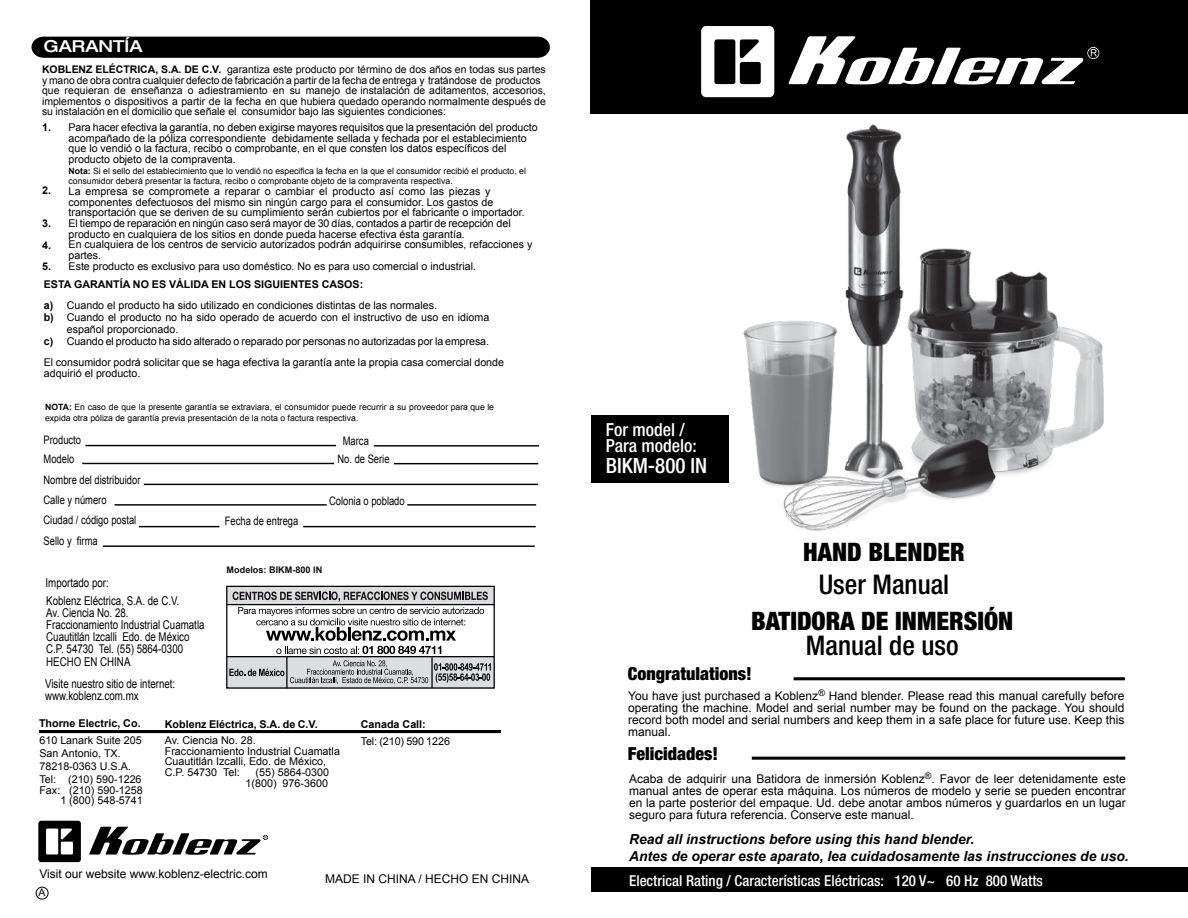
<style>
.page{position:relative;width:1188px;height:918px;background:#fff}
.page>*{position:absolute;margin:0;border:0;box-sizing:border-box;transform-origin:0 0}
.t1{font:500 condensed 27.15px "Helvetica Neue";color:#000}
.t2{font:900 condensed 25.5px "Helvetica Neue";color:#000}
.t3{font:500 condensed 21px "Helvetica Neue";color:#fff}
.t4{font:900 condensed 18px "Helvetica Neue";color:#000}
.t5{font:500 condensed 18px/16.5px "Helvetica Neue";color:#fff}
.t6{font:500 expanded 16.5px "Helvetica Neue";color:#fff}
.t7{font:500 condensed 15px "Helvetica Neue";color:#fff}
.t8{font:italic 700 13.8px/16.5px "Arial";color:#000}
.t9{font:12.15px/12.1px "Arial";color:#000;scale:.8 1}
.t10{font:12px/12px "Arial";color:#000;text-align:justify}
.t11{font:11.7px/19.5px "Arial";color:#000;scale:.8 1}
.t12{font:10.8px/10.8px "Arial";color:#000}
.t13{font:700 10.8px "Arial";color:#000}
.t14{font:10.65px/10.6px "Arial";color:#000}
.t15{font:700 10.65px/21.5px "Arial";color:#000;text-align:justify}
.t16{font:10.5px/10.5px "Arial";color:#000}
.t17{font:700 9.15px "Arial";color:#120c13}
.t18{font:8.7px/10.6px "Arial";color:#000}
.s1{font-weight:700}
</style>
<div class="page">
<div style="left:592px;top:868px;width:596px;height:24px;background:#000"></div>
<div style="left:592px;top:415px;width:137px;height:67px;background:#000"></div>
<div style="left:591px;top:0;width:597px;height:113px;background:#000"></div>
<svg style="left:701px;top:26px;width:73px;height:71px"></svg>
<svg style="left:788px;top:36px;width:311px;height:49px"></svg>
<hr style="left:39px;top:730px;width:462px;height:3px;background:#000">
<svg style="left:38px;top:821px;width:43px;height:41px"></svg>
<svg style="left:89px;top:827px;width:179px;height:28px"></svg>
<hr style="left:752px;top:757px;width:373px;height:3px;background:#000">
<hr style="left:794px;top:677px;width:331px;height:3px;background:#000">
<hr style="left:303px;top:526px;width:233px;height:1px;background:#000">
<hr style="left:103px;top:545px;width:432px;height:2px;background:#000">
<hr style="left:139px;top:526px;width:80px;height:1px;background:#000">
<hr style="left:407px;top:504px;width:129px;height:2px;background:#000">
<hr style="left:115px;top:504px;width:212px;height:2px;background:#000">
<hr style="left:144px;top:484px;width:394px;height:1px;background:#000">
<hr style="left:394px;top:463px;width:144px;height:1px;background:#000">
<hr style="left:82px;top:463px;width:252px;height:1px;background:#000">
<hr style="left:374px;top:445px;width:165px;height:2px;background:#000">
<hr style="left:85px;top:445px;width:251px;height:1px;background:#000">
<div style="left:32px;top:37px;width:518px;height:21px;background:#000"></div>
<div style="left:227px;top:657px;width:267px;height:31px;background:#dcddde"></div>
<div style="left:227px;top:586px;width:267px;height:19px;background:#dcddde"></div>
<hr style="left:286px;top:657px;width:1px;height:31px;background:#000">
<hr style="left:431px;top:658px;width:2px;height:30px;background:#000">
<hr style="left:227px;top:656px;width:267px;height:1px;background:#000">
<div style="left:226px;top:586px;width:269px;height:103px;border:1px solid #010101"></div>
<svg style="left:233px;top:592px;width:255px;height:62px"></svg>
<svg style="left:290px;top:660px;width:138px;height:24px"></svg>
<svg style="left:229px;top:669px;width:55px;height:7px"></svg>
<svg style="left:434px;top:663px;width:57px;height:20px"></svg>
<hr style="left:227px;top:604px;width:268px;height:1px;background:#000">
<img style="left:743px;top:124px;width:361px;height:407px">
<div style="left:36px;top:887px;width:12px;height:12px;border:1px solid #000;border-radius:50%"></div>
<h3 class="t6" style="left:44px;top:36px;width:100px">GARANTÍA</h3>
<p class="t16" style="left:42px;top:65px;width:505px"><span class="s1">KOBLENZ ELÉCTRICA, S.A. DE C.V.</span> garantiza este producto por término de dos años en todas sus partes y mano de obra contra cualquier defecto de fabricación a partir de la fecha de entrega y tratándose de productos que requieran de enseñanza o adiestramiento en su manejo de instalación de aditamentos, accesorios, implementos o dispositivos a partir de la fecha en que hubiera quedado operando normalmente después de su instalación en el domicilio que señale el consumidor bajo las siguientes condiciones:</p>
<p class="t14" style="left:69px;top:122px;width:471px;text-indent:-26px"><span class="s1">1.</span> Para hacer efectiva la garantía, no deben exigirse mayores requisitos que la presentación del producto acompañado de la póliza correspondiente debidamente sellada y fechada por el establecimiento que lo vendió o la factura, recibo o comprobante, en el que consten los datos específicos del producto objeto de la compraventa.</p>
<p class="t18" style="left:69px;top:165px;width:459px"><span class="s1">Nota:</span> Si el sello del establecimiento que lo vendió no especifica la fecha en la que el consumidor recibió el producto, el consumidor deberá presentar la factura, recibo o comprobante objeto de la compraventa respectiva.</p>
<p class="t14" style="left:69px;top:186px;width:465px">La empresa se compromete a reparar o cambiar el producto así como las piezas y componentes defectuosos del mismo sin ningún cargo para el consumidor. Los gastos de transportación que se deriven de su cumplimiento serán cubiertos por el fabricante o importador.<br>El tiempo de reparación en ningún caso será mayor de 30 días, contados a partir de recepción del producto en cualquiera de los sitios en donde pueda hacerse efectiva ésta garantía.<br>En cualquiera de los centros de servicio autorizados podrán adquirirse consumibles, refacciones y partes.<br>Este producto es exclusivo para uso doméstico. No es para uso comercial o industrial.</p>
<p class="t15" style="left:42px;top:180px;width:10px">2.</p>
<p class="t15" style="left:42px;top:213px;width:10px">3.<br>4.<br>5.</p>
<p class="t14" style="left:44px;top:275px;width:395px;line-height:20.7px"><span class="s1">ESTA GARANTÍA NO ES VÁLIDA EN LOS SIGUIENTES CASOS:<br>a)</span> Cuando el producto ha sido utilizado en condiciones distintas de las normales.</p>
<p class="t14" style="left:67px;top:312px;width:424px;line-height:12px">Cuando el producto no ha sido operado de acuerdo con el instructivo de uso en idioma español proporcionado.<br>Cuando el producto ha sido alterado o reparado por personas no autorizadas por la empresa.</p>
<p class="t15" style="left:44px;top:306px;width:12px">b)</p>
<p class="t15" style="left:44px;top:330px;width:11px">c)</p>
<p class="t14" style="left:44px;top:357px;width:462px">El consumidor podrá solicitar que se haga efectiva la garantía ante la propia casa comercial donde adquirió el producto.</p>
<p class="t18" style="left:45px;top:402px;width:450px"><span class="s1">NOTA:</span> En caso de que la presente garantía se extraviara, el consumidor puede recurrir a su proveedor para que le expida otra póliza de garantía previa presentación de la nota o factura respectiva.</p>
<p class="t11" style="left:44px;top:430px;width:48px">Producto</p>
<p class="t11" style="left:343px;top:431px;width:34px">Marca</p>
<p class="t11" style="left:44px;top:449px;width:40px">Modelo</p>
<p class="t11" style="left:337px;top:449px;width:67px">No. de Serie</p>
<p class="t11" style="left:44px;top:470px;width:123px">Nombre del distribuidor<br>Calle y número</p>
<p class="t11" style="left:329px;top:491px;width:96px">Colonia o poblado</p>
<p class="t11" style="left:44px;top:510px;width:118px">Ciudad / código postal</p>
<p class="t11" style="left:225px;top:512px;width:93px">Fecha de entrega</p>
<p class="t11" style="left:44px;top:531px;width:69px">Sello y firma</p>
<p class="t9" style="left:46px;top:577px;width:81px">Importado por:</p>
<p class="t17" style="left:227px;top:563px;width:97px">Modelos: BIKM-800 IN</p>
<p class="t9" style="left:46px;top:595px;width:199px">Koblenz Eléctrica, S.A. de C.V.<br>Av. Ciencia No. 28.<br>Fraccionamiento Industrial Cuamatla<br>Cuautitlán Izcalli Edo. de México<br>C.P. 54730 Tel. (55) 5864-0300<br>HECHO EN CHINA</p>
<p class="t9" style="left:45px;top:677px;width:164px">Visite nuestro sitio de internet: www.koblenz.com.mx</p>
<p class="t13" style="left:39px;top:716px;width:103px">Thorne Electric, Co.</p>
<p class="t12" style="left:39px;top:734px;width:104px;line-height:12.9px">610 Lanark Suite 205<br>San Antonio, TX.<br>78218-0363 U.S.A.<br>Tel: (210) 590-1226</p>
<p class="t12" style="left:39px;top:784px;width:105px;text-align:right">Fax: (210) 590-1258<br>1 (800) 548-5741</p>
<p class="t13" style="left:165px;top:717px;width:154px">Koblenz Eléctrica, S.A. de C.V.</p>
<p class="t12" style="left:165px;top:735px;width:177px">Av. Ciencia No. 28.<br>Fraccionamiento Industrial Cuamatla<br>Cuautitlán Izcalli, Edo. de México,<br>C.P. 54730 Tel:</p>
<p class="t12" style="left:246px;top:767px;width:85px;text-align:right">(55) 5864-0300<br>1(800) 976-3600</p>
<p class="t13" style="left:361px;top:717px;width:67px">Canada Call:</p>
<p class="t12" style="left:361px;top:736px;width:91px">Tel: (210) 590 1226</p>
<h3 class="t5" style="left:606px;top:421px;width:92px">For model /<br>Para modelo:</h3>
<h3 class="t3" style="left:606px;top:453px;width:103px">BIKM-800 IN</h3>
<h2 class="t2" style="left:803px;top:537px;width:163px">HAND BLENDER</h2>
<h1 class="t1" style="left:819px;top:568px;width:132px">User Manual</h1>
<h2 class="t2" style="left:751px;top:605px;width:264px">BATIDORA DE INMERSIÓN</h2>
<h1 class="t1" style="left:806px;top:629px;width:154px">Manual de uso</h1>
<h3 class="t4" style="left:628px;top:663px;width:126px">Congratulations!</h3>
<p class="t10" style="left:628px;top:690px;width:498px">You have just purchased a Koblenz<sup>®</sup> Hand blender. Please read this manual carefully before operating the machine. Model and serial number may be found on the package. You should record both model and serial numbers and keep them in a safe place for future use. Keep this manual.</p>
<p class="t10" style="left:629px;top:773px;width:498px">Acaba de adquirir una Batidora de inmersión Koblenz<sup>®</sup>. Favor de leer detenidamente este manual antes de operar esta máquina. Los números de modelo y serie se pueden encontrar en la parte posterior del empaque. Ud. debe anotar ambos números y guardarlos en un lugar seguro para futura referencia. Conserve este manual.</p>
<h3 class="t4" style="left:628px;top:742px;width:92px">Felicidades!</h3>
<p class="t8" style="left:629px;top:832px;width:501px">Read all instructions before using this hand blender.<br>Antes de operar este aparato, lea cuidadosamente las instrucciones de uso.</p>
<p class="t10" style="left:39px;top:868px;width:230px">Visit our website www.koblenz-electric.com</p>
<p class="t16" style="left:38px;top:888px;width:9px">A</p>
<p class="t10" style="left:325px;top:873px;width:206px">MADE IN CHINA / HECHO EN CHINA</p>
<h3 class="t7" style="left:629px;top:871px;width:415px">Electrical Rating / Características Eléctricas: 120 V~ 60 Hz 800 Watts</h3>
</div>
